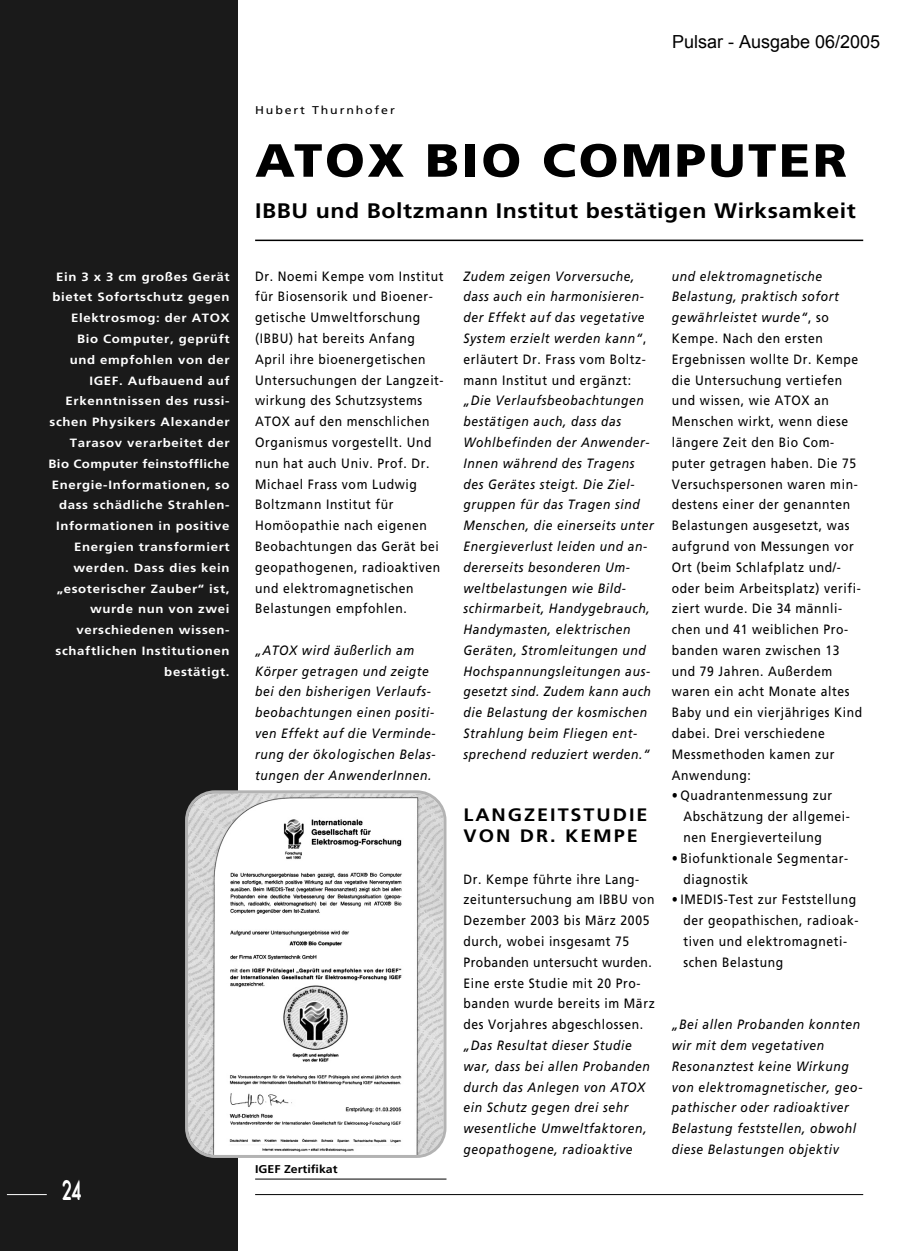
<style>
.page{position:relative;width:910px;height:1251px;background:#fff}
.page>*{position:absolute;margin:0;border:0;box-sizing:border-box;transform-origin:0 0}
.t1{font:900 46.5px "Frutiger";letter-spacing:.05em;color:#000;scale:1.1 1}
.t2{font:24.75px "Futura";color:#fff;scale:.67 1}
.t3{font:700 21px "Frutiger";letter-spacing:.025em;color:#000;scale:1.1 1}
.t4{font:700 18px/20.9px "Frutiger";letter-spacing:.1em;color:#000;scale:1.1 1}
.t5{font:18px "Arial";color:#000}
.t6{font:13.5px/20.9px "Frutiger";letter-spacing:.05em;color:#000;scale:.9 1}
.t7{font:italic 13.5px/20.9px "Frutiger";letter-spacing:.05em;color:#000;scale:.9 1}
.t8{font:700 12px/20.9px "Frutiger";letter-spacing:.05em;color:#fff;text-align:right;scale:1.1 1}
.t9{font:11.25px "Frutiger";letter-spacing:.15em;color:#000;scale:1.1 1}
.t10{font:700 11.25px "Frutiger";color:#000;scale:1.1 1}
.s1{font-style:normal}
.s2{font-style:italic}
</style>
<div class="page">
<div style="left:0;top:0;width:238px;height:1250px;background:#1a1a1a"></div>
<hr style="left:7px;top:1193px;width:40px;height:1px;background:#fff">
<hr style="left:255px;top:1193px;width:608px;height:1px;background:#000">
<hr style="left:255px;top:239px;width:608px;height:2px;background:#000">
<svg style="left:185px;top:790px;width:261px;height:367px"></svg>
<hr style="left:255px;top:1178px;width:191px;height:1px;background:#000">
<p class="t8" style="left:48px;top:267px;width:166px">Ein 3 x 3 cm großes Gerät bietet Sofortschutz gegen<br>Elektrosmog: der ATOX<br>Bio Computer, geprüft<br>und empfohlen von der<br>IGEF. Aufbauend auf<br>Erkenntnissen des russi&shy;schen Physikers Alexander<br>Tarasov verarbeitet der<br>Bio Computer feinstoffliche<br>Energie-Informationen, so dass schädliche Strahlen-<br>Informationen in positive<br>Energien transformiert werden. Dass dies kein „esoterischer Zauber“ ist, wurde nun von zwei verschiedenen wissen&shy;schaftlichen Institutionen bestätigt.</p>
<h2 class="t2" style="left:62px;top:1177px;width:30px">24</h2>
<h3 class="t5" style="left:672px;top:30px;width:210px">Pulsar - Ausgabe 06/2005</h3>
<p class="t9" style="left:255px;top:106px;width:128px">Hubert Thurnhofer</p>
<h1 class="t1" style="left:255px;top:142px;width:539px">ATOX BIO COMPUTER</h1>
<h3 class="t3" style="left:255px;top:202px;width:548px">IBBU und Boltzmann Institut bestätigen Wirksamkeit</h3>
<p class="t6" style="left:255px;top:266px;width:211px">Dr. Noemi Kempe vom Institut für Biosensorik und Bioener&shy;getische Umweltforschung (IBBU) hat bereits Anfang<br>April ihre bioenergetischen<br>Untersuchungen der Langzeit&shy;wirkung des Schutzsystems<br>ATOX auf den menschlichen<br>Organismus vorgestellt. Und nun hat auch Univ. Prof. Dr.<br>Michael Frass vom Ludwig<br>Boltzmann Institut für<br>Homöopathie nach eigenen<br>Beobachtungen das Gerät bei geopathogenen, radioaktiven und elektromagnetischen<br>Belastungen empfohlen.</p>
<p class="t7" style="left:255px;top:640px;width:202px">„ATOX wird äußerlich am<br>Körper getragen und zeigte bei den bisherigen Verlaufs&shy;beobachtungen einen positi&shy;ven Effekt auf die Verminde&shy;rung der ökologischen Belas&shy;tungen der AnwenderInnen.</p>
<p class="t10" style="left:255px;top:1163px;width:77px">IGEF Zertifikat</p>
<p class="t7" style="left:463px;top:266px;width:205px">Zudem zeigen Vorversuche, dass auch ein harmonisieren&shy;der Effekt auf das vegetative<br>System erzielt werden kann“<span class="s1">, erläutert Dr. Frass vom Boltz&shy;mann Institut und ergänzt:</span></p>
<p class="t7" style="left:463px;top:391px;width:213px">„Die Verlaufsbeobachtungen bestätigen auch, dass das<br>Wohlbefinden der Anwender-<br>Innen während des Tragens des Gerätes steigt. Die Ziel&shy;gruppen für das Tragen sind<br>Menschen, die einerseits unter<br>Energieverlust leiden und an&shy;dererseits besonderen Um&shy;weltbelastungen wie Bild&shy;schirmarbeit, Handygebrauch,<br>Handymasten, elektrischen<br>Geräten, Stromleitungen und<br>Hochspannungsleitungen aus&shy;gesetzt sind. Zudem kann auch die Belastung der kosmischen<br>Strahlung beim Fliegen ent&shy;sprechend reduziert werden.“</p>
<h3 class="t4" style="left:463px;top:805px;width:169px">LANGZEITSTUDIE<br>VON DR. KEMPE</h3>
<p class="t6" style="left:463px;top:869px;width:214px">Dr. Kempe führte ihre Lang&shy;zeituntersuchung am IBBU von<br>Dezember 2003 bis März 2005 durch, wobei insgesamt 75<br>Probanden untersucht wurden.<br>Eine erste Studie mit 20 Pro&shy;banden wurde bereits im März des Vorjahres abgeschlossen.</p>
<p class="t7" style="left:463px;top:1035px;width:209px">„Das Resultat dieser Studie war, dass bei allen Probanden durch das Anlegen von ATOX ein Schutz gegen drei sehr wesentliche Umweltfaktoren, geopathogene, radioaktive</p>
<p class="t6" style="left:672px;top:266px;width:213px"><span class="s2">und elektromagnetische<br>Belastung, praktisch sofort gewährleistet wurde“</span>, so<br>Kempe. Nach den ersten<br>Ergebnissen wollte Dr. Kempe die Untersuchung vertiefen und wissen, wie ATOX an<br>Menschen wirkt, wenn diese längere Zeit den Bio Com&shy;puter getragen haben. Die 75<br>Versuchspersonen waren min&shy;destens einer der genannten<br>Belastungen ausgesetzt, was aufgrund von Messungen vor<br>Ort (beim Schlafplatz und/- oder beim Arbeitsplatz) verifi&shy;ziert wurde. Die 34 männli&shy;chen und 41 weiblichen Pro&shy;banden waren zwischen 13 und 79 Jahren. Außerdem waren ein acht Monate altes<br>Baby und ein vierjähriges Kind dabei. Drei verschiedene<br>Messmethoden kamen zur<br>Anwendung:</p>
<p class="t6" style="left:683px;top:786px;width:186px;text-indent:-12px">• Quadrantenmessung zur<br>Abschätzung der allgemei&shy;nen Energieverteilung</p>
<p class="t6" style="left:683px;top:848px;width:184px;text-indent:-12px">• Biofunktionale Segmentar&shy;diagnostik</p>
<p class="t6" style="left:683px;top:890px;width:196px;text-indent:-12px">• IMEDIS-Test zur Feststellung der geopathischen, radioak&shy;tiven und elektromagneti&shy;schen Belastung</p>
<p class="t7" style="left:672px;top:1014px;width:213px">„Bei allen Probanden konnten wir mit dem vegetativen<br>Resonanztest keine Wirkung von elektromagnetischer, geo&shy;pathischer oder radioaktiver<br>Belastung feststellen, obwohl diese Belastungen objektiv</p>
</div>
